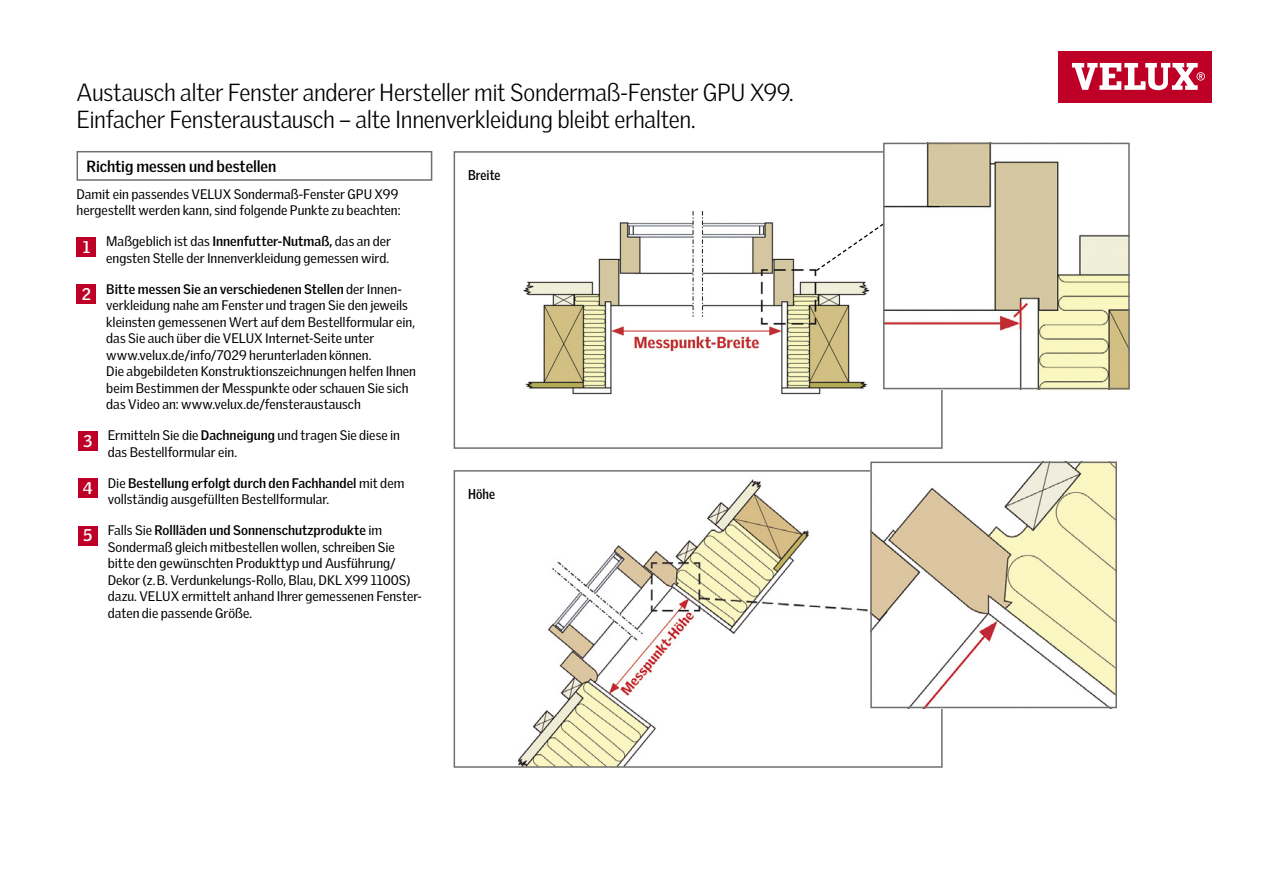
<style>
.page{position:relative;width:1263px;height:893px;background:#fff}
.page>*{position:absolute;margin:0;border:0;box-sizing:border-box;transform-origin:0 0}
.Subheadline{font:300 24px/26.2px "Velux Gothic";letter-spacing:-.015em;color:#000}
.Seitenzahlen{font:700 16.5px "Velux Gothic";color:#fff}
.Kasten_Überschrift{font:700 15.75px "Velux Gothic";letter-spacing:-.005em;color:#000}
.t1{font:700 13.8px "Velux Gothic";color:#000;scale:.9 1}
.Fließtext{font:13.5px/16.5px "Velux Gothic";color:#000}
.Fließtext-2{font:700 13.5px "Velux Gothic";color:#000}
.s1{font-weight:700}
.s2{font-weight:400}
</style>
<div class="page">
<div style="left:1059px;top:51px;width:153px;height:51px;background:#be0027"></div>
<svg style="left:1072px;top:63px;width:133px;height:27px"></svg>
<img style="left:518px;top:479px;width:350px;height:286px">
<div style="left:454px;top:470px;width:489px;height:298px;border:2px solid #6f6f6e"></div>
<img style="left:873px;top:465px;width:241px;height:240px">
<div style="left:870px;top:462px;width:247px;height:246px;border:2px solid #6f6f6e"></div>
<div style="left:454px;top:151px;width:489px;height:298px;background:#fff;border:2px solid #6f6f6e"></div>
<img style="left:523px;top:211px;width:347px;height:184px">
<svg style="left:815px;top:218px;width:68px;height:54px"></svg>
<img style="left:886px;top:146px;width:241px;height:240px">
<div style="left:883px;top:143px;width:247px;height:246px;border:2px solid #6f6f6e"></div>
<div style="left:77px;top:151px;width:355px;height:30px;border:2px solid #6f6f6e"></div>
<div style="left:77px;top:237px;width:19px;height:19px;background:#be0027"></div>
<div style="left:77px;top:284px;width:19px;height:20px;background:#be0027"></div>
<div style="left:78px;top:431px;width:20px;height:19px;background:#be0027"></div>
<div style="left:78px;top:478px;width:20px;height:20px;background:#be0027"></div>
<div style="left:78px;top:526px;width:20px;height:19px;background:#be0027"></div>
<p class="Subheadline" style="left:77px;top:79px;width:718px">Austausch alter Fenster anderer Hersteller mit Sondermaß-Fenster GPU X99.<br>Einfacher Fensteraustausch – alte Innenverkleidung bleibt erhalten.</p>
<p class="Kasten_Überschrift" style="left:87px;top:156px;width:191px">Richtig messen und bestellen</p>
<p class="Fließtext" style="left:77px;top:186px;width:323px">Damit ein passendes VELUX Sondermaß-Fenster GPU X99</p>
<p class="Fließtext" style="left:77px;top:202px;width:326px">hergestellt werden kann, sind folgende Punkte zu beachten:</p>
<p class="Fließtext" style="left:106px;top:233px;width:286px">Maßgeblich ist das <span class="s1">Innenfutter-Nutmaß,</span> das an der</p>
<p class="Fließtext" style="left:106px;top:250px;width:284px">engsten Stelle der Innenverkleidung gemessen wird.</p>
<p class="Seitenzahlen" style="left:83px;top:236px;width:9px">1</p>
<p class="Seitenzahlen" style="left:82px;top:284px;width:11px">2</p>
<p class="Fließtext" style="left:106px;top:281px;width:311px"><span class="s1">Bitte messen Sie an verschiedenen Stellen</span> der Innen&shy;verkleidung nahe am Fenster und tragen Sie den jeweils kleinsten gemessenen Wert auf dem Bestellformular ein, das Sie auch über die VELUX Internet-Seite unter www.velux.de/info/7029 herunterladen können.<br>Die abgebildeten Konstruktionszeichnungen helfen Ihnen beim Bestimmen der Messpunkte oder schauen Sie sich das Video an: www.velux.de/fensteraustausch</p>
<p class="Seitenzahlen" style="left:83px;top:430px;width:10px">3</p>
<p class="Fließtext" style="left:108px;top:427px;width:294px">Ermitteln Sie die <span class="s1">Dachneigung</span> und tragen Sie diese in</p>
<p class="Fließtext" style="left:108px;top:444px;width:131px">das Bestellformular ein.</p>
<p class="Seitenzahlen" style="left:83px;top:478px;width:11px">4</p>
<p class="Fließtext-2" style="left:108px;top:474px;width:298px"><span class="s2">Die</span> Bestellung erfolgt durch den Fachhandel <span class="s2">mit dem</span></p>
<p class="Fließtext" style="left:108px;top:491px;width:223px">vollständig ausgefüllten Bestellformular.</p>
<p class="Seitenzahlen" style="left:83px;top:525px;width:11px">5</p>
<p class="Fließtext-2" style="left:108px;top:522px;width:276px"><span class="s2">Falls Sie</span> Rollläden und Sonnenschutzprodukte <span class="s2">im</span></p>
<p class="Fließtext" style="left:108px;top:539px;width:316px">Sondermaß gleich mitbestellen wollen, schreiben Sie bitte den gewünschten Produkttyp und Ausführung/ Dekor (z.B. Verdunkelungs-Rollo, Blau, DKL X99 1100S) dazu. VELUX ermittelt anhand Ihrer gemessenen Fenster&shy;daten die passende Größe.</p>
<p class="t1" style="left:468px;top:167px;width:37px">Breite</p>
<p class="t1" style="left:468px;top:485px;width:31px">Höhe</p>
</div>
